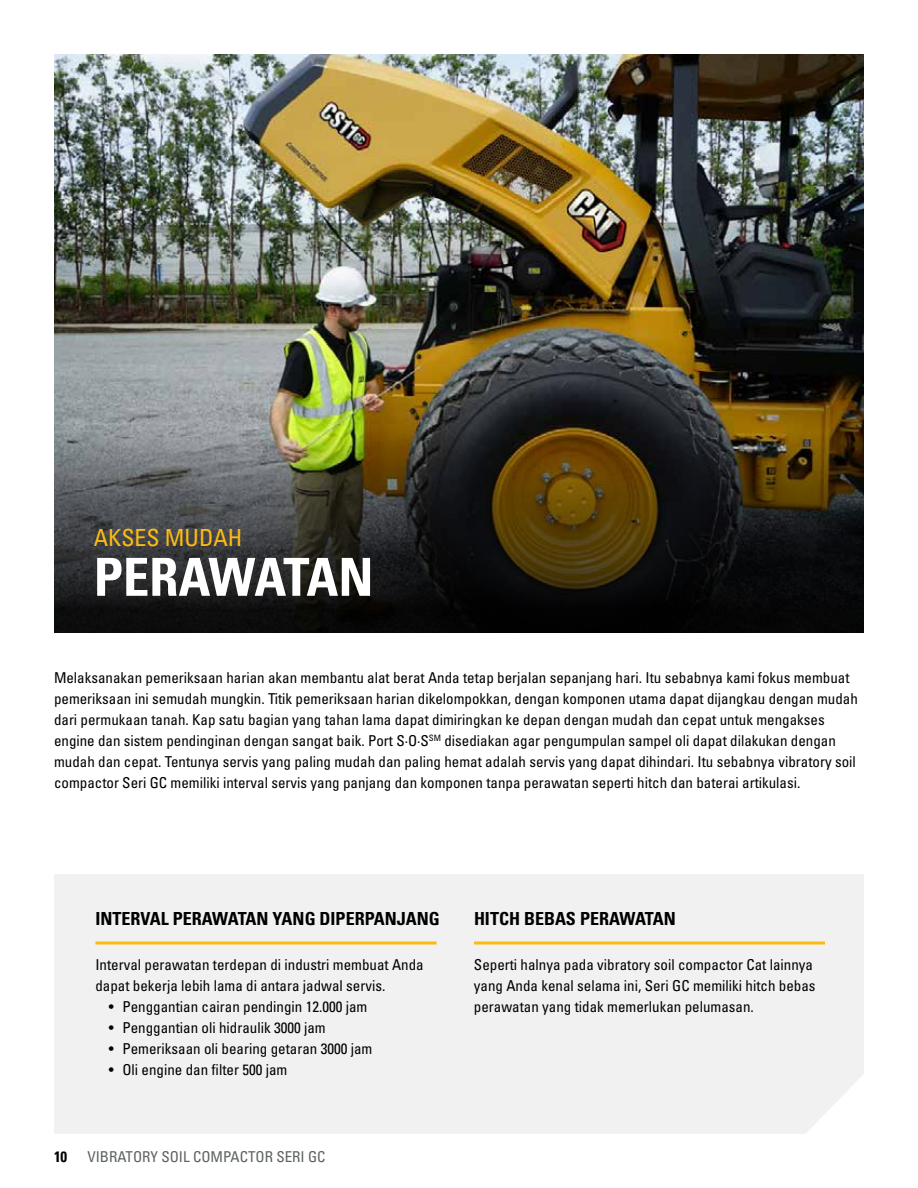
<style>
.page{position:relative;width:918px;height:1188px;background:#fff}
.page>*{position:absolute;margin:0;border:0;box-sizing:border-box;transform-origin:0 0}
.t1{font:700 condensed 52.5px "Univers LT";letter-spacing:-.01em;color:#fff}
.t2{font:condensed 23.7px "Univers LT";color:#fdba12}
.t3{font:700 condensed 18px "Univers LT Std";color:#000}
.t4{font:condensed 15px/21px "Univers LT Std";color:#000}
.t5{font:condensed 15px "Univers LT";color:#5e6263}
.t6{font:700 condensed 15px "Univers LT";color:#000}
</style>
<div class="page">
<img style="left:54px;top:54px;width:810px;height:67px">
<img style="left:54px;top:121px;width:810px;height:512px">
<div style="left:54px;top:874px;width:810px;height:260px;background:#f1f1f2"></div>
<hr style="left:95px;top:942px;width:342px;height:3px;background:#fdba12">
<hr style="left:474px;top:942px;width:351px;height:3px;background:#fdba12">
<h2 class="t2" style="left:94px;top:523px;width:150px">AKSES MUDAH</h2>
<h1 class="t1" style="left:94px;top:545px;width:281px">PERAWATAN</h1>
<p class="t4" style="left:54px;top:667px;width:805px">Melaksanakan pemeriksaan harian akan membantu alat berat Anda tetap berjalan sepanjang hari. Itu sebabnya kami fokus membuat pemeriksaan ini semudah mungkin. Titik pemeriksaan harian dikelompokkan, dengan komponen utama dapat dijangkau dengan mudah dari permukaan tanah. Kap satu bagian yang tahan lama dapat dimiringkan ke depan dengan mudah dan cepat untuk mengakses engine dan sistem pendinginan dengan sangat baik. Port S·O·S<sup>SM</sup> disediakan agar pengumpulan sampel oli dapat dilakukan dengan mudah dan cepat. Tentunya servis yang paling mudah dan paling hemat adalah servis yang dapat dihindari. Itu sebabnya vibratory soil compactor Seri GC memiliki interval servis yang panjang dan komponen tanpa perawatan seperti hitch dan baterai artikulasi.</p>
<p class="t3" style="left:95px;top:907px;width:346px">INTERVAL PERAWATAN YANG DIPERPANJANG</p>
<p class="t3" style="left:474px;top:907px;width:203px">HITCH BEBAS PERAWATAN</p>
<p class="t4" style="left:95px;top:954px;width:330px">Interval perawatan terdepan di industri membuat Anda dapat bekerja lebih lama di antara jadwal servis.</p>
<p class="t4" style="left:109px;top:996px;width:260px">• Penggantian cairan pendingin 12.000 jam</p>
<p class="t4" style="left:109px;top:1017px;width:218px">• Penggantian oli hidraulik 3000 jam</p>
<p class="t4" style="left:109px;top:1038px;width:265px">• Pemeriksaan oli bearing getaran 3000 jam</p>
<p class="t4" style="left:109px;top:1059px;width:180px">• Oli engine dan filter 500 jam</p>
<p class="t6" style="left:54px;top:1147px;width:15px">10</p>
<p class="t5" style="left:87px;top:1147px;width:240px">VIBRATORY SOIL COMPACTOR SERI GC</p>
<p class="t4" style="left:474px;top:954px;width:343px">Seperti halnya pada vibratory soil compactor Cat lainnya yang Anda kenal selama ini, Seri GC memiliki hitch bebas perawatan yang tidak memerlukan pelumasan.</p>
</div>
